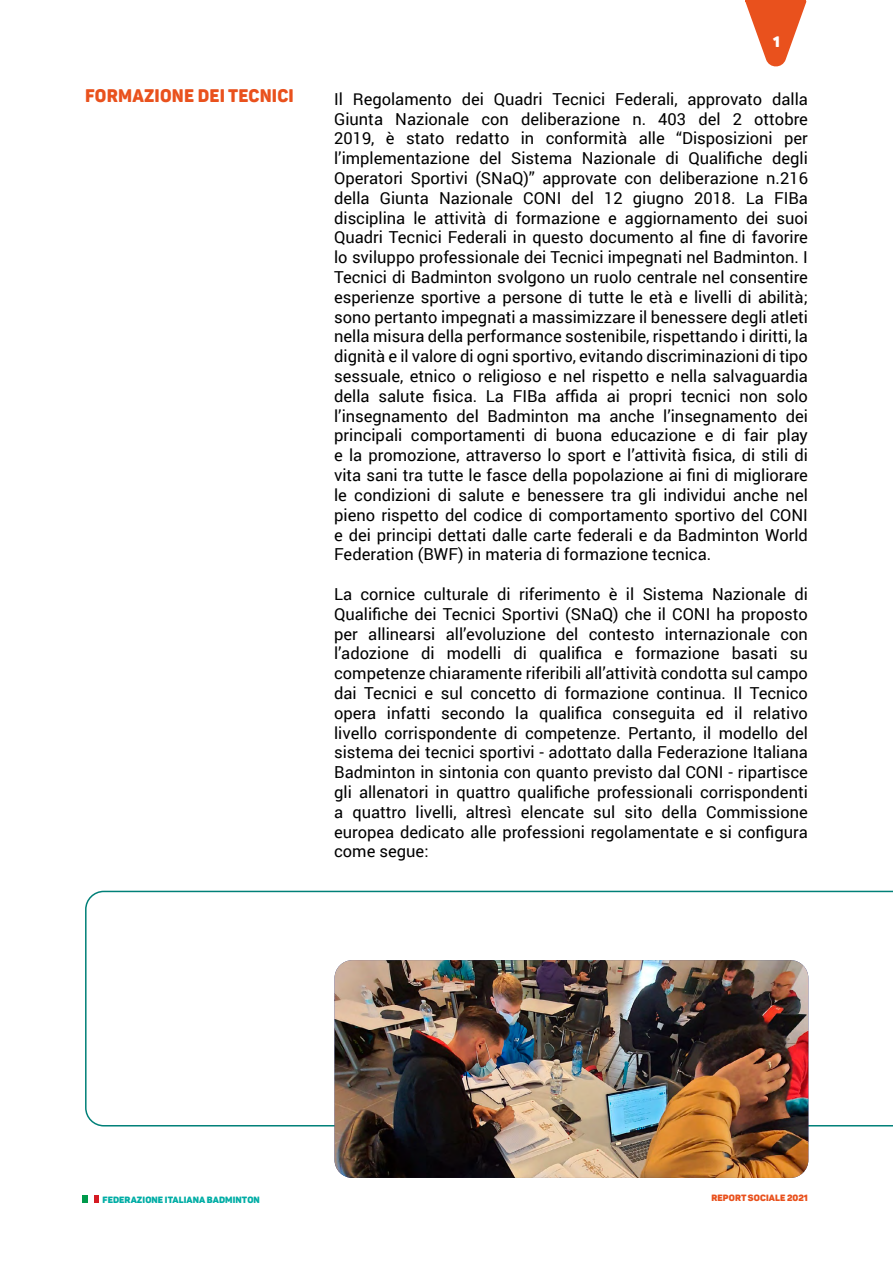
<style>
.page{position:relative;width:893px;height:1263px;background:#fff}
.page>*{position:absolute;margin:0;border:0;box-sizing:border-box;transform-origin:0 0}
.t1{font:18px "Panton Narrow Trial Black";letter-spacing:.01em;color:#e9511d}
.t2{font:16.5px/19.8px "Roboto";color:#000;text-align:justify}
.t3{font:15px "Panton Black Caps";color:#fff}
.t4{font:9px "Panton Black Caps";letter-spacing:.01em;color:#00ada5}
.t5{font:9px "Panton Black Caps";letter-spacing:.01em;color:#e9511d}
</style>
<div class="page">
<svg style="left:745px;top:0;width:62px;height:67px"></svg>
<hr style="left:745px;top:0;width:61px;height:2px;background:#e9511d">
<svg style="left:82px;top:1196px;width:17px;height:6px"></svg>
<svg style="left:85px;top:891px;width:808px;height:235px"></svg>
<img style="left:334px;top:960px;width:474px;height:218px">
<p class="t3" style="left:773px;top:32px;width:8px">1</p>
<p class="t1" style="left:85px;top:85px;width:210px">FORMAZIONE DEI TECNICI</p>
<p class="t2" style="left:334px;top:88px;width:475px">Il Regolamento dei Quadri Tecnici Federali, approvato dalla Giunta Nazionale con deliberazione n. 403 del 2 ottobre 2019, è stato redatto in conformità alle “Disposizioni per l’implementazione del Sistema Nazionale di Qualifiche degli Operatori Sportivi (SNaQ)” approvate con deliberazione n.216 della Giunta Nazionale CONI del 12 giugno 2018. La FIBa disciplina le attività di formazione e aggiornamento dei suoi Quadri Tecnici Federali in questo documento al fine di favorire lo sviluppo professionale dei Tecnici impegnati nel Badminton. I Tecnici di Badminton svolgono un ruolo centrale nel consentire esperienze sportive a persone di tutte le età e livelli di abilità; sono pertanto impegnati a massimizzare il benessere degli atleti nella misura della performance sostenibile, rispettando i diritti, la dignità e il valore di ogni sportivo, evitando discriminazioni di tipo sessuale, etnico o religioso e nel rispetto e nella salvaguardia della salute fisica. La FIBa affida ai propri tecnici non solo l’insegnamento del Badminton ma anche l’insegnamento dei principali comportamenti di buona educazione e di fair play e la promozione, attraverso lo sport e l’attività fisica, di stili di vita sani tra tutte le fasce della popolazione ai fini di migliorare le condizioni di salute e benessere tra gli individui anche nel pieno rispetto del codice di comportamento sportivo del CONI e dei principi dettati dalle carte federali e da Badminton World Federation (BWF) in materia di formazione tecnica.</p>
<p class="t2" style="left:334px;top:583px;width:475px">La cornice culturale di riferimento è il Sistema Nazionale di Qualifiche dei Tecnici Sportivi (SNaQ) che il CONI ha proposto per allinearsi all’evoluzione del contesto internazionale con l’adozione di modelli di qualifica e formazione basati su competenze chiaramente riferibili all’attività condotta sul campo dai Tecnici e sul concetto di formazione continua. Il Tecnico opera infatti secondo la qualifica conseguita ed il relativo livello corrispondente di competenze. Pertanto, il modello del sistema dei tecnici sportivi - adottato dalla Federazione Italiana Badminton in sintonia con quanto previsto dal CONI - ripartisce gli allenatori in quattro qualifiche professionali corrispondenti a quattro livelli, altresì elencate sul sito della Commissione europea dedicato alle professioni regolamentate e si configura come segue:</p>
<p class="t4" style="left:102px;top:1193px;width:159px">FEDERAZIONE ITALIANA BADMINTON</p>
<p class="t5" style="left:711px;top:1192px;width:98px">REPORT SOCIALE 2021</p>
</div>
